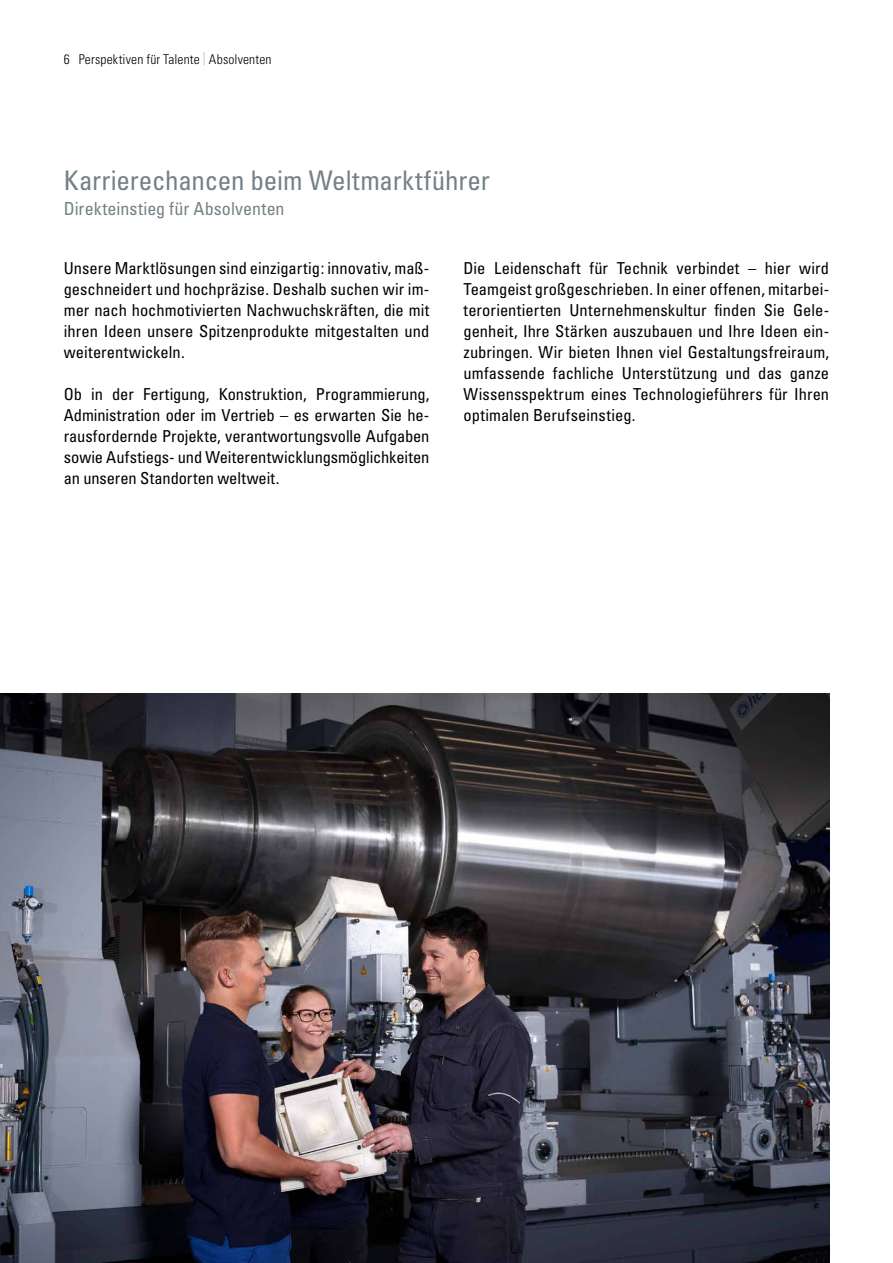
<style>
.page{position:relative;width:893px;height:1263px;background:#fff}
.page>*{position:absolute;margin:0;border:0;box-sizing:border-box;transform-origin:0 0}
.t1{font:condensed 27px "Univers";letter-spacing:-.005em;color:#748186}
.t2{font:condensed 18px "Univers";color:#748186}
.t3{font:condensed 16.5px/21px "Univers";color:#000;text-align:justify}
.t4{font:300 condensed 13.5px "Univers";letter-spacing:.015em;color:#000}
.s1{color:#b1b4b4}
</style>
<div class="page">
<img style="left:0;top:694px;width:829px;height:569px">
<p class="t4" style="left:64px;top:51px;width:209px">6 Perspektiven für Talente <span class="s1">|</span> Absolventen</p>
<h1 class="t1" style="left:64px;top:163px;width:428px">Karrierechancen beim Weltmarktführer</h1>
<p class="t2" style="left:64px;top:197px;width:222px">Direkteinstieg für Absolventen</p>
<p class="t3" style="left:64px;top:257px;width:367px">Unsere Marktlösungen sind einzigartig: innovativ, maß&shy;geschneidert und hochpräzise. Deshalb suchen wir im&shy;mer nach hochmotivierten Nachwuchskräften, die mit ihren Ideen unsere Spitzenprodukte mitgestalten und weiterentwickeln.</p>
<p class="t3" style="left:64px;top:383px;width:367px">Ob in der Fertigung, Konstruktion, Programmierung, Administration oder im Vertrieb – es erwarten Sie he&shy;rausfordernde Projekte, verantwortungsvolle Aufgaben sowie Aufstiegs- und Weiterentwicklungsmöglichkeiten an unseren Standorten weltweit.</p>
<p class="t3" style="left:463px;top:257px;width:367px">Die Leidenschaft für Technik verbindet – hier wird Teamgeist großgeschrieben. In einer offenen, mitarbei&shy;terorientierten Unternehmenskultur finden Sie Gele&shy;genheit, Ihre Stärken auszubauen und Ihre Ideen ein&shy;zubringen. Wir bieten Ihnen viel Gestaltungsfreiraum, umfassende fachliche Unterstützung und das ganze Wissensspektrum eines Technologieführers für Ihren optimalen Berufseinstieg.</p>
</div>
